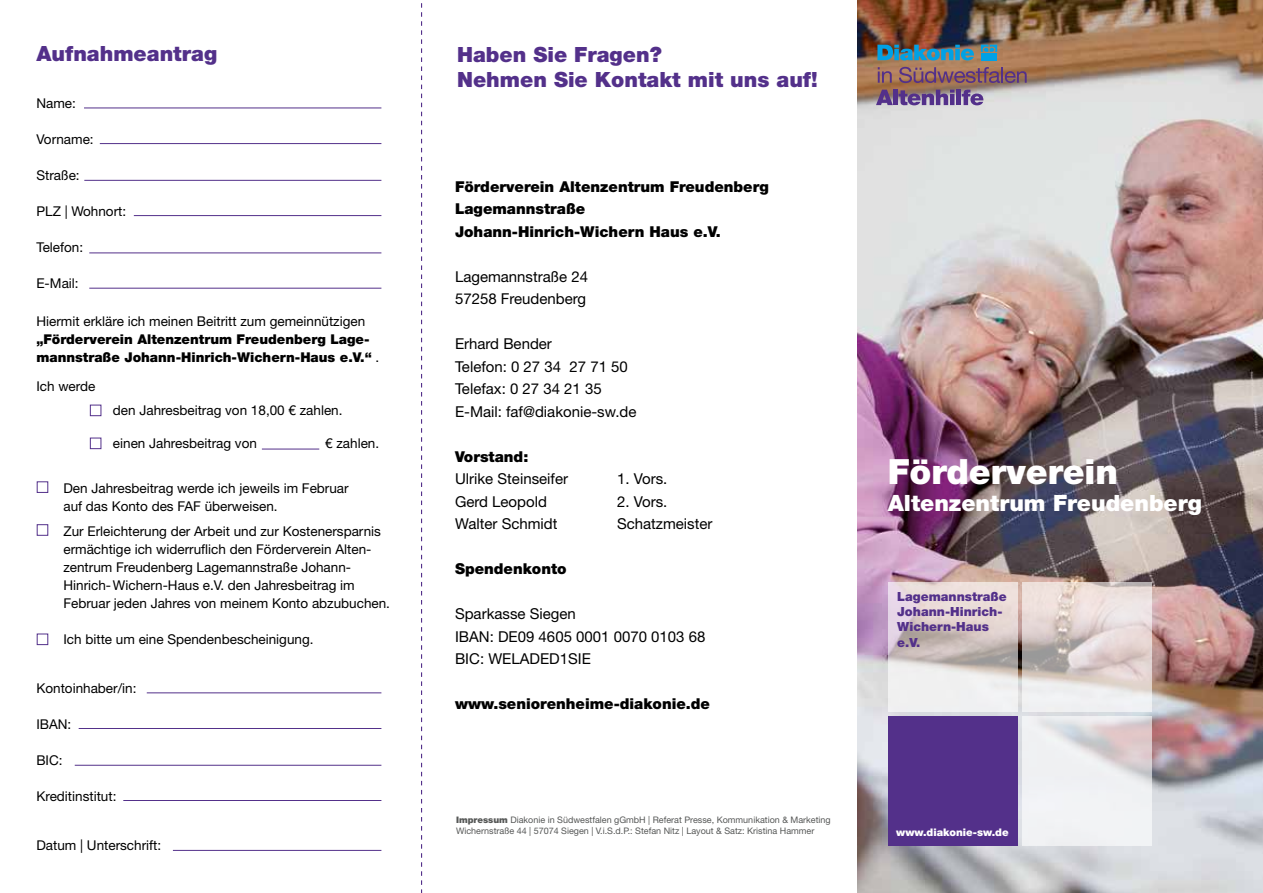
<style>
.page{position:relative;width:1263px;height:893px;background:#fff}
.page>*{position:absolute;margin:0;border:0;box-sizing:border-box;transform-origin:0 0}
.t1{font:900 34.8px "Helvetica Neue LT Std";color:#fff}
.t2{font:900 22.5px "Helvetica Neue LT Std";color:#fff}
.t3{font:900 21px/25.2px "Helvetica Neue LT Std";color:#53308a}
.t4{font:15px/22.5px "Helvetica Neue LT Std";color:#000}
.t5{font:900 15px/22.5px "Helvetica Neue LT Std";color:#000}
.t6{font:13.5px/18px "Helvetica Neue LT Std";color:#000}
.t7{font:900 13.5px/18px "Helvetica Neue LT Std";color:#000}
.t8{font:900 12.6px/15.1px "Helvetica Neue LT Std";color:#53308a}
.t9{font:900 10.5px "Helvetica Neue LT Std";color:#fff}
.t10{font:9px/10.8px "Helvetica Neue LT Std";color:#555756}
.s1{font-weight:400}
.s2{font-weight:900}
</style>
<div class="page">
<img style="left:858px;top:0;width:405px;height:893px">
<svg style="left:877px;top:45px;width:97px;height:15px"></svg>
<svg style="left:981px;top:45px;width:16px;height:7px"></svg>
<div style="left:981px;top:53px;width:7px;height:7px;background:#00a1e5"></div>
<div style="left:990px;top:53px;width:7px;height:7px;background:#00a1e5"></div>
<svg style="left:878px;top:67px;width:14px;height:16px"></svg>
<svg style="left:899px;top:67px;width:128px;height:16px;background:#8b5f65"></svg>
<svg style="left:876px;top:90px;width:78px;height:15px"></svg>
<div style="left:956px;top:90px;width:5px;height:15px;background:#53308a"></div>
<svg style="left:962px;top:90px;width:21px;height:15px"></svg>
<svg style="left:888px;top:583px;width:129px;height:129px"></svg>
<svg style="left:1022px;top:583px;width:129px;height:129px;background:#e0d6d4"></svg>
<svg style="left:1022px;top:716px;width:129px;height:130px;fill:#eff1f3"></svg>
<div style="left:888px;top:716px;width:129px;height:130px;background:#53308a"></div>
<hr style="left:134px;top:215px;width:247px;height:1px;background:#53308a">
<hr style="left:123px;top:800px;width:258px;height:1px;background:#53308a">
<hr style="left:84px;top:108px;width:297px;height:1px;background:#53308a">
<hr style="left:147px;top:692px;width:234px;height:1px;background:#53308a">
<hr style="left:100px;top:143px;width:281px;height:1px;background:#53308a">
<hr style="left:79px;top:728px;width:302px;height:1px;background:#53308a">
<hr style="left:89px;top:253px;width:292px;height:1px;background:#53308a">
<hr style="left:89px;top:288px;width:292px;height:1px;background:#53308a">
<div style="left:90px;top:405px;width:11px;height:11px;border:1px solid #53308a"></div>
<div style="left:90px;top:438px;width:11px;height:11px;border:1px solid #53308a"></div>
<div style="left:37px;top:481px;width:11px;height:12px;border:1px solid #53308a"></div>
<div style="left:37px;top:524px;width:11px;height:12px;border:1px solid #53308a"></div>
<div style="left:37px;top:634px;width:11px;height:11px;border:1px solid #53308a"></div>
<hr style="left:262px;top:449px;width:57px;height:1px;background:#53308a">
<hr style="left:84px;top:180px;width:297px;height:1px;background:#53308a">
<hr style="left:75px;top:765px;width:306px;height:1px;background:#53308a">
<hr style="left:173px;top:850px;width:208px;height:1px;background:#53308a">
<svg style="left:421px;top:3px;width:1px;height:890px"></svg>
<h3 class="t3" style="left:36px;top:41px;width:182px">Aufnahmeantrag</h3>
<p class="t6" style="left:36px;top:94px;width:41px">Name:</p>
<p class="t6" style="left:36px;top:130px;width:59px">Vorname:</p>
<p class="t6" style="left:36px;top:166px;width:45px">Straße:</p>
<p class="t6" style="left:36px;top:202px;width:91px">PLZ | Wohnort:</p>
<p class="t6" style="left:36px;top:238px;width:48px">Telefon:</p>
<p class="t6" style="left:36px;top:274px;width:44px">E-Mail:</p>
<p class="t6" style="left:36px;top:312px;width:330px">Hiermit erkläre ich meinen Beitritt zum gemeinnützigen</p>
<p class="t7" style="left:36px;top:331px;width:344px">„Förderverein Altenzentrum Freudenberg Lage&shy;mannstraße Johann-Hinrich-Wichern-Haus e.V.“ <span class="s1">.</span></p>
<p class="t6" style="left:36px;top:377px;width:60px">Ich werde</p>
<p class="t6" style="left:113px;top:401px;width:231px">den Jahresbeitrag von 18,00 € zahlen.</p>
<p class="t6" style="left:113px;top:434px;width:146px">einen Jahresbeitrag von</p>
<p class="t6" style="left:325px;top:434px;width:55px">€ zahlen.</p>
<p class="t6" style="left:63px;top:479px;width:287px">Den Jahresbeitrag werde ich jeweils im Februar auf das Konto des FAF überweisen.</p>
<p class="t6" style="left:63px;top:522px;width:328px">Zur Erleichterung der Arbeit und zur Kostenersparnis ermächtige ich widerruflich den Förderverein Alten&shy;zentrum Freudenberg Lagemannstraße Johann-Hinrich-Wichern-Haus e.V. den Jahresbeitrag im Februar jeden Jahres von meinem Konto abzubuchen.</p>
<p class="t6" style="left:63px;top:630px;width:252px">Ich bitte um eine Spendenbescheinigung.</p>
<p class="t6" style="left:36px;top:679px;width:102px">Kontoinhaber/in:</p>
<p class="t6" style="left:36px;top:715px;width:36px">IBAN:</p>
<p class="t6" style="left:36px;top:751px;width:28px">BIC:</p>
<p class="t6" style="left:36px;top:787px;width:82px">Kreditinstitut:</p>
<p class="t6" style="left:36px;top:836px;width:126px">Datum | Unterschrift:</p>
<h3 class="t3" style="left:457px;top:42px;width:362px">Haben Sie Fragen?<br>Nehmen Sie Kontakt mit uns auf!</h3>
<p class="t5" style="left:455px;top:175px;width:315px">Förderverein Altenzentrum Freudenberg<br>Lagemannstraße<br>Johann-Hinrich-Wichern Haus e.V.</p>
<p class="t4" style="left:455px;top:265px;width:135px">Lagemannstraße 24<br>57258 Freudenberg</p>
<p class="t4" style="left:455px;top:332px;width:183px">Erhard Bender<br>Telefon: 0 27 34 27 71 50<br>Telefax: 0 27 34 21 35<br>E-Mail: faf@diakonie-sw.de</p>
<p class="t5" style="left:455px;top:445px;width:75px">Vorstand:</p>
<p class="t4" style="left:455px;top:467px;width:115px">Ulrike Steinseifer</p>
<p class="t4" style="left:617px;top:467px;width:52px">1. Vors.</p>
<p class="t4" style="left:455px;top:490px;width:93px">Gerd Leopold</p>
<p class="t4" style="left:617px;top:490px;width:52px">2. Vors.</p>
<p class="t4" style="left:455px;top:512px;width:104px">Walter Schmidt</p>
<p class="t4" style="left:617px;top:512px;width:97px">Schatzmeister</p>
<p class="t5" style="left:455px;top:558px;width:113px">Spendenkonto</p>
<p class="t4" style="left:455px;top:602px;width:252px">Sparkasse Siegen<br>IBAN: DE09 4605 0001 0070 0103 68<br>BIC: WELADED1SIE</p>
<p class="t5" style="left:455px;top:693px;width:257px">www.seniorenheime-diakonie.de</p>
<p class="t10" style="left:456px;top:815px;width:376px"><span class="s2">Impressum</span> Diakonie in Südwestfalen gGmbH | Referat Presse, Kommunikation &amp; Marketing<br>Wichernstraße 44 | 57074 Siegen | V.i.S.d.P.: Stefan Nitz | Layout &amp; Satz: Kristina Hammer</p>
<h1 class="t1" style="left:888px;top:451px;width:232px">Förderverein</h1>
<h2 class="t2" style="left:888px;top:490px;width:316px">Altenzentrum Freudenberg</h2>
<p class="t8" style="left:897px;top:589px;width:111px">Lagemannstraße<br>Johann-Hinrich-<br>Wichern-Haus e.V.</p>
<p class="t9" style="left:896px;top:826px;width:114px">www.diakonie-sw.de</p>
</div>
